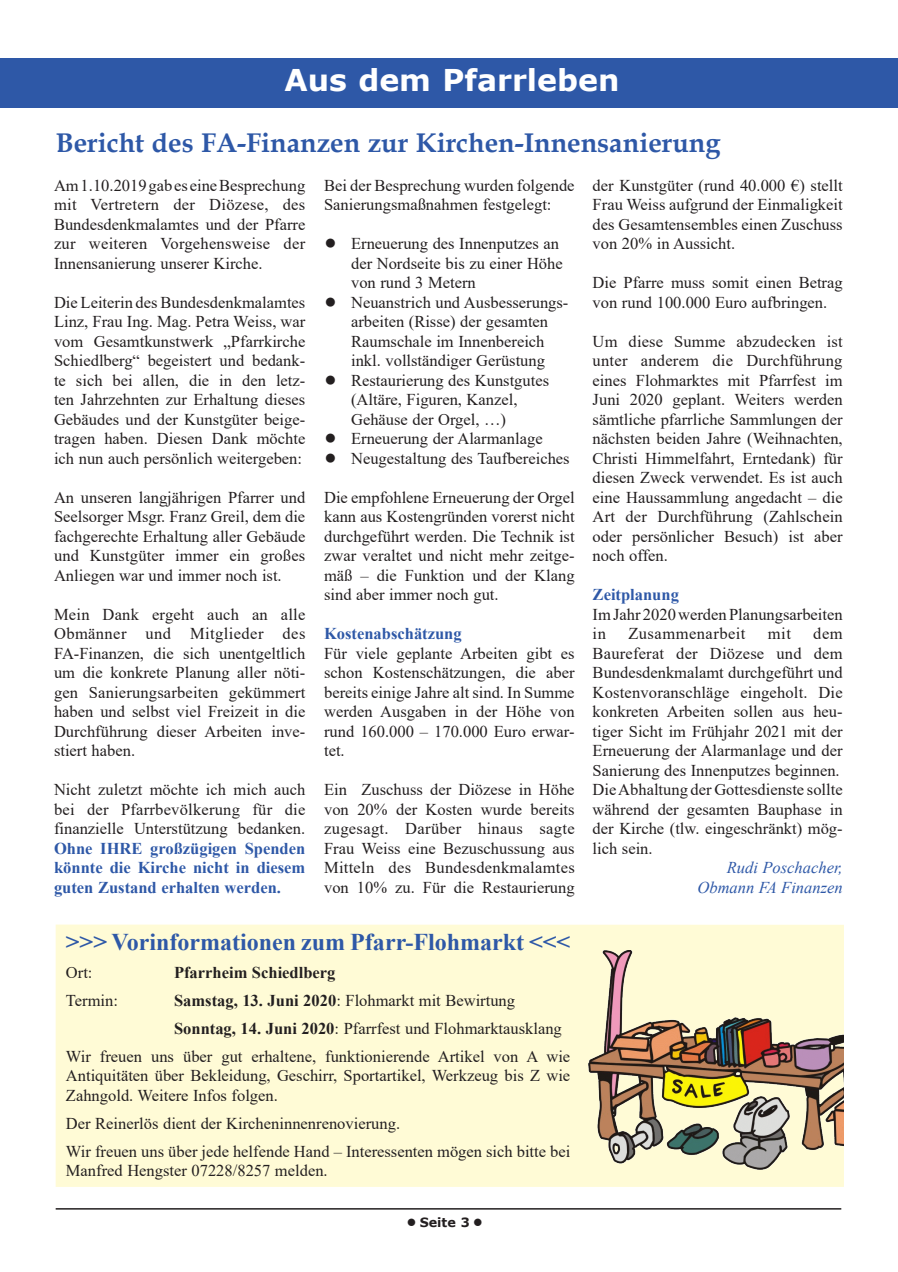
<style>
.page{position:relative;width:898px;height:1272px;background:#fff}
.page>*{position:absolute;margin:0;border:0;box-sizing:border-box;transform-origin:0 0}
.stillos{font:700 30px "Verdana";color:#fff}
.Normaler_Text{font:700 27px "Book Antiqua";color:#2e58a7}
.Normaler_Text-2{font:700 24px "Times New Roman";color:#2e58a7}
.Normaler_Text-3{font:16.5px/19.5px "Times New Roman";color:#231f20;text-align:justify}
.Normaler_Text-4{font:italic 16.5px/19.5px "Times New Roman";color:#2e58a7;text-align:right}
.Normaler_Text-5{font:700 16.5px "Times New Roman";color:#2e58a7}
.Normaler_Text-6{font:700 16.5px "Times New Roman";color:#231f20}
.Normaler_Text-7{font:16.5px "Times New Roman";letter-spacing:.03em;color:#231f20}
.stillos-2{font:700 12.75px "Verdana";color:#231f20}
.s1{font-family:"Verdana";font-weight:700;font-size:18px}
.s2{font-weight:700;color:#2e58a7}
.s3{font-weight:700}
</style>
<div class="page">
<div style="left:0;top:58px;width:897px;height:49px;background:#2e58a7"></div>
<hr style="left:56px;top:1207px;width:785px;height:2px;background:#231f20">
<div style="left:56px;top:924px;width:787px;height:262px;background:#fffbd6"></div>
<img style="left:588px;top:950px;width:255px;height:219px">
<p class="stillos" style="left:284px;top:59px;width:336px">Aus dem Pfarrleben</p>
<p class="Normaler_Text" style="left:56px;top:124px;width:666px">Bericht des FA-Finanzen zur Kirchen-Innensanierung</p>
<p class="Normaler_Text-3" style="left:324px;top:175px;width:252px">Bei der Besprechung wurden folgende<br>Sanierungsmaßnahmen festgelegt:</p>
<p class="Normaler_Text-3" style="left:351px;top:233px;width:213px;text-align:left;text-indent:-27px"><span class="s1">•</span> Erneuerung des Innenputzes an der Nordseite bis zu einer Höhe von rund 3 Metern</p>
<p class="Normaler_Text-3" style="left:324px;top:292px;width:244px;text-align:center"><span class="s1">•</span> Neuanstrich und Ausbesserungs&shy;arbeiten (Risse) der gesamten<br>Raumschale im Innenbereich<br>inkl. vollständiger Gerüstung</p>
<p class="Normaler_Text-3" style="left:351px;top:370px;width:199px;text-align:left;text-indent:-27px"><span class="s1">•</span> Restaurierung des Kunstgutes (Altäre, Figuren, Kanzel,<br>Gehäuse der Orgel, …)</p>
<p class="Normaler_Text-3" style="left:324px;top:428px;width:220px"><span class="s1">•</span> Erneuerung der Alarmanlage</p>
<p class="Normaler_Text-3" style="left:324px;top:448px;width:247px"><span class="s1">•</span> Neugestaltung des Taufbereiches</p>
<p class="Normaler_Text-3" style="left:324px;top:487px;width:252px">Die empfohlene Erneuerung der Orgel kann aus Kostengründen vorerst nicht durchgeführt werden. Die Technik ist zwar veraltet und nicht mehr zeitge&shy;mäß – die Funktion und der Klang sind aber immer noch gut.</p>
<p class="Normaler_Text-5" style="left:324px;top:622px;width:139px">Kostenabschätzung</p>
<p class="Normaler_Text-3" style="left:324px;top:643px;width:252px">Für viele geplante Arbeiten gibt es schon Kostenschätzungen, die aber bereits einige Jahre alt sind. In Summe werden Ausgaben in der Höhe von rund 160.000 – 170.000 Euro erwar&shy;tet.</p>
<p class="Normaler_Text-3" style="left:324px;top:779px;width:252px">Ein Zuschuss der Diözese in Höhe von 20% der Kosten wurde bereits zugesagt. Darüber hinaus sagte Frau Weiss eine Bezuschussung aus Mitteln des Bundesdenkmalamtes von 10% zu. Für die Restaurierung</p>
<p class="Normaler_Text-3" style="left:592px;top:175px;width:251px">der Kunstgüter (rund 40.000 €) stellt Frau Weiss aufgrund der Einmaligkeit des Gesamtensembles einen Zuschuss von 20% in Aussicht.</p>
<p class="Normaler_Text-3" style="left:592px;top:272px;width:251px">Die Pfarre muss somit einen Betrag von rund 100.000 Euro aufbringen.</p>
<p class="Normaler_Text-3" style="left:592px;top:331px;width:251px">Um diese Summe abzudecken ist unter anderem die Durchführung eines Flohmarktes mit Pfarrfest im Juni 2020 geplant. Weiters werden sämtliche pfarrliche Sammlungen der nächsten beiden Jahre (Weihnachten, Christi Himmelfahrt, Erntedank) für diesen Zweck verwendet. Es ist auch eine Haussammlung angedacht – die Art der Durchführung (Zahlschein oder persönlicher Besuch) ist aber noch offen.</p>
<p class="Normaler_Text-5" style="left:592px;top:583px;width:88px">Zeitplanung</p>
<p class="Normaler_Text-3" style="left:592px;top:604px;width:251px">Im Jahr 2020 werden Planungsarbeiten in</p>
<p class="Normaler_Text-3" style="left:54px;top:175px;width:253px">Am 1.10.2019 gab es eine Besprechung mit Vertretern der Diözese, des Bundesdenkmalamtes und der Pfarre zur weiteren Vorgehensweise der Innensanierung unserer Kirche.</p>
<p class="Normaler_Text-3" style="left:54px;top:292px;width:253px">Die Leiterin des Bundesdenkmalamtes Linz, Frau Ing. Mag. Petra Weiss, war vom Gesamtkunstwerk „Pfarrkirche Schiedlberg“ begeistert und bedank&shy;te sich bei allen, die in den letz&shy;ten Jahrzehnten zur Erhaltung dieses Gebäudes und der Kunstgüter beige&shy;tragen haben. Diesen Dank möchte ich nun auch persönlich weitergeben:</p>
<p class="Normaler_Text-3" style="left:54px;top:487px;width:253px">An unseren langjährigen Pfarrer und Seelsorger Msgr. Franz Greil, dem die fachgerechte Erhaltung aller Gebäude und Kunstgüter immer ein großes Anliegen war und immer noch ist.</p>
<p class="Normaler_Text-3" style="left:54px;top:604px;width:253px">Mein Dank ergeht auch an alle Obmänner und Mitglieder des FA-Finanzen, die sich unentgeltlich um die konkrete Planung aller nöti&shy;gen Sanierungsarbeiten gekümmert haben und selbst viel Freizeit in die Durchführung dieser Arbeiten inve&shy;stiert haben.</p>
<p class="Normaler_Text-3" style="left:54px;top:779px;width:253px">Nicht zuletzt möchte ich mich auch bei der Pfarrbevölkerung für die finanzielle Unterstützung bedanken.<br><span class="s2">Ohne IHRE großzügigen Spenden könnte die Kirche nicht in diesem guten Zustand erhalten werden.</span></p>
<p class="Normaler_Text-3" style="left:592px;top:623px;width:251px;text-indent:220px">dem Baureferat der Diözese und dem Bundesdenkmalamt durchgeführt und Kostenvoranschläge eingeholt. Die konkreten Arbeiten sollen aus heu&shy;tiger Sicht im Frühjahr 2021 mit der Erneuerung der Alarmanlage und der Sanierung des Innenputzes beginnen.</p>
<p class="Normaler_Text-3" style="left:592px;top:779px;width:251px">Die Abhaltung der Gottesdienste sollte während der gesamten Bauphase in der Kirche (tlw. eingeschränkt) mög&shy;lich sein.</p>
<p class="Normaler_Text-4" style="left:697px;top:857px;width:147px">Rudi Poschacher,<br>Obmann FA Finanzen</p>
<p class="Normaler_Text-7" style="left:628px;top:622px;width:119px">Zusammenarbeit</p>
<p class="Normaler_Text-3" style="left:767px;top:623px;width:24px">mit</p>
<p class="Normaler_Text-2" style="left:66px;top:924px;width:505px">&gt;&gt;&gt; Vorinformationen zum Pfarr-Flohmarkt &lt;&lt;&lt;</p>
<p class="Normaler_Text-3" style="left:66px;top:961px;width:28px">Ort:</p>
<p class="Normaler_Text-6" style="left:174px;top:960px;width:163px">Pfarrheim Schiedlberg</p>
<p class="Normaler_Text-3" style="left:66px;top:989px;width:54px">Termin:</p>
<p class="Normaler_Text-3" style="left:174px;top:989px;width:342px"><span class="s3">Samstag, 13. Juni 2020</span>: Flohmarkt mit Bewirtung</p>
<p class="Normaler_Text-3" style="left:174px;top:1017px;width:389px"><span class="s3">Sonntag, 14. Juni 2020</span>: Pfarrfest und Flohmarktausklang</p>
<p class="Normaler_Text-3" style="left:66px;top:1045px;width:505px">Wir freuen uns über gut erhaltene, funktionierende Artikel von A wie Antiquitäten über Bekleidung, Geschirr, Sportartikel, Werkzeug bis Z wie Zahngold. Weitere Infos folgen.</p>
<p class="Normaler_Text-3" style="left:66px;top:1112px;width:335px">Der Reinerlös dient der Kircheninnenrenovierung.</p>
<p class="Normaler_Text-3" style="left:66px;top:1140px;width:505px">Wir freuen uns über jede helfende Hand – Interessenten mögen sich bitte bei<br>Manfred Hengster 07228/8257 melden.</p>
<p class="stillos-2" style="left:406px;top:1213px;width:78px">● Seite 3 ●</p>
</div>
